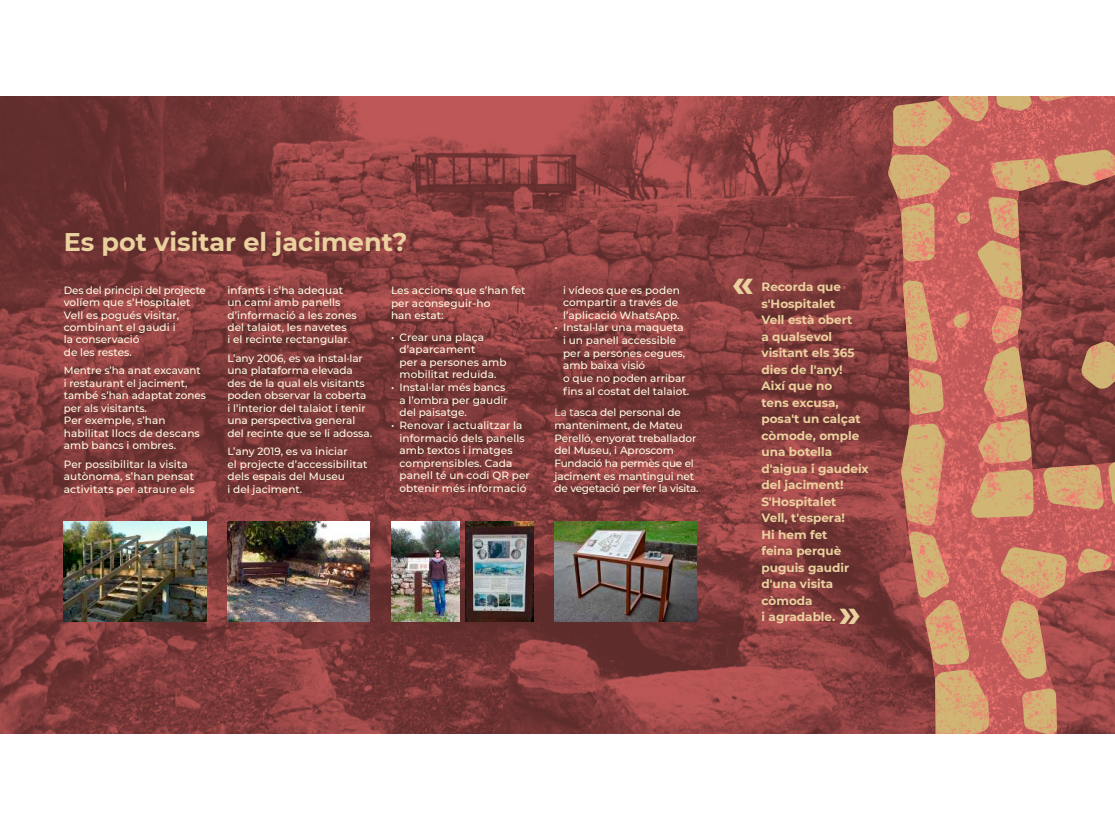
<style>
.page{position:relative;width:1115px;height:830px;background:#fff}
.page>*{position:absolute;margin:0;border:0;box-sizing:border-box;transform-origin:0 0}
.t1{font:700 39px "Montserrat";color:#ebd19f}
.t2{font:700 25.5px "Montserrat";color:#ebd19f}
.t3{font:700 12px/16.5px "Montserrat";color:#ebd19f}
.t4{font:500 10.5px/12.5px "Montserrat";color:#fffce4}
.s1{font-weight:400}
</style>
<div class="page">
<img style="left:0;top:96px;width:887px;height:637px">
<img style="left:64px;top:521px;width:142px;height:100px">
<img style="left:554px;top:521px;width:142px;height:100px">
<img style="left:391px;top:521px;width:68px;height:100px">
<img style="left:227px;top:521px;width:142px;height:100px">
<img style="left:465px;top:521px;width:68px;height:100px">
<svg style="left:887px;top:389px;width:227px;height:344px;background:#b86d5a"></svg>
<img style="left:887px;top:96px;width:227px;height:293px">
<h2 class="t2" style="left:64px;top:226px;width:345px">Es pot visitar el jaciment?</h2>
<p class="t4" style="left:64px;top:283px;width:143px">Des del principi del projecte volíem que s’Hospitalet<br>Vell es pogués visitar, combinant el gaudi i<br>la conservació<br>de les restes.</p>
<p class="t4" style="left:64px;top:364px;width:143px">Mentre s’ha anat excavant i restaurant el jaciment, també s’han adaptat zones per als visitants.<br>Per exemple, s’han habilitat llocs de descans amb bancs i ombres.</p>
<p class="t4" style="left:64px;top:457px;width:132px">Per possibilitar la visita autònoma, s’han pensat activitats per atraure els</p>
<p class="t4" style="left:227px;top:283px;width:131px">infants i s’ha adequat un camí amb panells d’informació a les zones del talaiot, les navetes<br>i el recinte rectangular.</p>
<p class="t4" style="left:227px;top:352px;width:146px">L’any 2006, es va instal·lar una plataforma elevada des de la qual els visitants poden observar la coberta<br>i l’interior del talaiot i tenir una perspectiva general del recinte que se li adossa.</p>
<p class="t4" style="left:227px;top:445px;width:142px">L’any 2019, es va iniciar<br>el projecte d’accessibilitat dels espais del Museu<br>i del jaciment.</p>
<p class="t4" style="left:391px;top:283px;width:136px;line-height:12.9px">Les accions que s’han fet per aconseguir-ho<br>han estat:</p>
<p class="t4" style="left:399px;top:330px;width:109px;text-indent:-9px">• Crear una plaça d’aparcament<br>per a persones amb mobilitat reduïda.</p>
<p class="t4" style="left:399px;top:381px;width:110px;text-indent:-9px">• Instal·lar més bancs a l’ombra per gaudir del paisatge.</p>
<p class="t4" style="left:399px;top:418px;width:132px;text-indent:-9px">• Renovar i actualitzar la informació dels panells amb textos i imatges comprensibles. Cada panell té un codi QR per obtenir més informació</p>
<p class="t4" style="left:563px;top:283px;width:118px">i vídeos que es poden compartir a través de l’aplicació WhatsApp.</p>
<p class="t4" style="left:563px;top:321px;width:127px;text-indent:-9px">• Instal·lar una maqueta i un panell accessible per a persones cegues, amb baixa visió<br>o que no poden arribar fins al costat del talaiot.</p>
<p class="t4" style="left:554px;top:406px;width:145px"><span class="s1">La t</span>asca del personal de manteniment, de Mateu<br>Perelló, enyorat treballador del Museu, i Aproscom<br>Fundació ha permès que el jaciment es mantingui net de vegetació per fer la visita.</p>
<h1 class="t1" style="left:731px;top:259px;width:24px">«</h1>
<p class="t3" style="left:761px;top:278px;width:109px">Recorda que s'Hospitalet<br>Vell està obert<br>a qualsevol visitant els 365 dies de l'any!<br>Així que no<br>tens excusa, posa't un calçat còmode, omple una botella d'aigua i gaudeix del jaciment!<br>S'Hospitalet<br>Vell, t'espera!<br>Hi hem fet<br>feina perquè puguis gaudir d'una visita còmoda<br>i agradable.</p>
<h1 class="t1" style="left:838px;top:589px;width:24px">»</h1>
</div>
